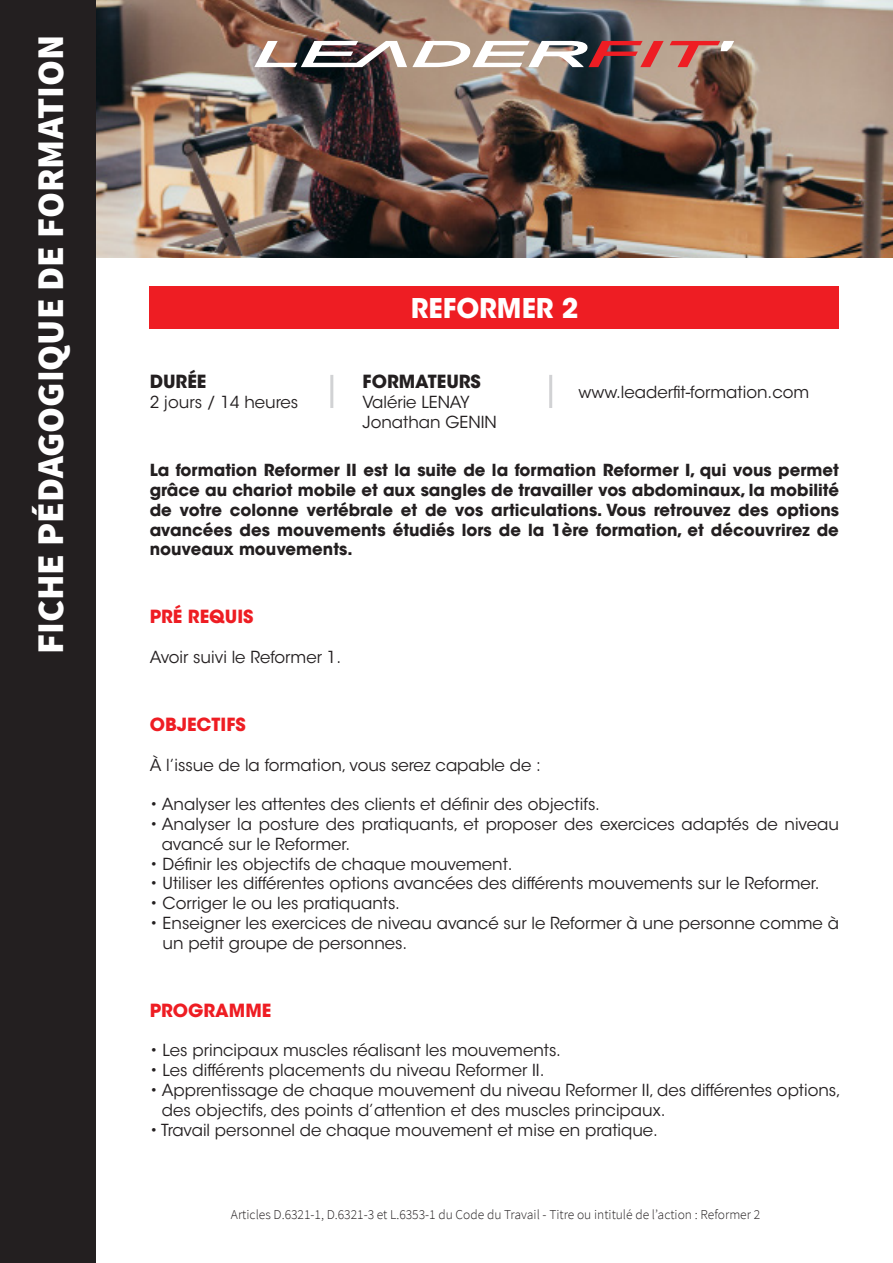
<style>
.page{position:relative;width:893px;height:1263px;background:#fff}
.page>*{position:absolute;margin:0;border:0;box-sizing:border-box;transform-origin:0 0}
.t1{font:900 37.5px "Source Sans Pro";color:#fff}
.t2{font:700 27px "ITC Avant Garde Std";color:#fff}
.t3{font:700 18px "ITC Avant Garde Std";color:#ee1d23}
.t4{font:700 18px "ITC Avant Garde Std";color:#231f20}
.t5{font:16.5px/19.8px "ITC Avant Garde Std";color:#231f20}
.t6{font:700 16.5px/19.8px "ITC Avant Garde Std";color:#231f20;text-align:justify}
.t7{font:300 13.5px "Source Sans Pro";color:#231f20}
</style>
<div class="page">
<img style="left:96px;top:0;width:797px;height:257px">
<div style="left:0;top:0;width:96px;height:1263px;background:#231f20"></div>
<div style="left:150px;top:286px;width:689px;height:43px;background:#ee1d23"></div>
<img style="left:254px;top:41px;width:480px;height:26px">
<hr style="left:330px;top:375px;width:3px;height:33px;background:#d1d2d4">
<hr style="left:549px;top:375px;width:3px;height:33px;background:#d1d2d4">
<p class="t1" style="left:26px;top:654px;width:621px;rotate:-90deg">FICHE PÉDAGOGIQUE DE FORMATION</p>
<p class="t4" style="left:150px;top:370px;width:58px">DURÉE</p>
<p class="t5" style="left:150px;top:392px;width:150px">2 jours / 14 heures</p>
<p class="t2" style="left:411px;top:290px;width:169px">REFORMER 2</p>
<p class="t4" style="left:363px;top:370px;width:120px">FORMATEURS</p>
<p class="t5" style="left:363px;top:392px;width:109px">Valérie LENAY</p>
<p class="t5" style="left:363px;top:412px;width:136px">Jonathan GENIN</p>
<p class="t5" style="left:578px;top:382px;width:232px">www.leaderfit-formation.com</p>
<p class="t6" style="left:150px;top:460px;width:691px">La formation Reformer II est la suite de la formation Reformer I, qui vous permet grâce au chariot mobile et aux sangles de travailler vos abdominaux, la mobilité de votre colonne vertébrale et de vos articulations. Vous retrouvez des options avancées des mouvements étudiés lors de la 1ère formation, et découvrirez de nouveaux mouvements.</p>
<p class="t3" style="left:150px;top:605px;width:105px">PRÉ REQUIS</p>
<p class="t5" style="left:150px;top:647px;width:193px">Avoir suivi le Reformer 1.</p>
<p class="t3" style="left:150px;top:713px;width:98px">OBJECTIFS</p>
<p class="t5" style="left:150px;top:755px;width:393px">À l’issue de la formation, vous serez capable de :</p>
<p class="t5" style="left:150px;top:794px;width:452px">• Analyser les attentes des clients et définir des objectifs.</p>
<p class="t5" style="left:162px;top:814px;width:679px;text-indent:-12px">• Analyser la posture des pratiquants, et proposer des exercices adaptés de niveau avancé sur le Reformer.</p>
<p class="t5" style="left:150px;top:854px;width:365px">• Définir les objectifs de chaque mouvement.</p>
<p class="t5" style="left:150px;top:874px;width:671px">• Utiliser les différentes options avancées des différents mouvements sur le Reformer.</p>
<p class="t5" style="left:150px;top:893px;width:252px">• Corriger le ou les pratiquants.</p>
<p class="t5" style="left:163px;top:913px;width:678px;text-indent:-13px">• Enseigner les exercices de niveau avancé sur le Reformer à une personne comme à un petit groupe de personnes.</p>
<p class="t3" style="left:150px;top:998px;width:123px">PROGRAMME</p>
<p class="t5" style="left:150px;top:1041px;width:413px">• Les principaux muscles réalisant les mouvements.</p>
<p class="t5" style="left:150px;top:1060px;width:396px">• Les différents placements du niveau Reformer II.</p>
<p class="t5" style="left:162px;top:1080px;width:681px;text-indent:-12px">• Apprentissage de chaque mouvement du niveau Reformer II, des différentes options, des objectifs, des points d’attention et des muscles principaux.</p>
<p class="t5" style="left:150px;top:1120px;width:510px">• Travail personnel de chaque mouvement et mise en pratique.</p>
<p class="t7" style="left:231px;top:1206px;width:531px">Articles D.6321-1, D.6321-3 et L.6353-1 du Code du Travail - Titre ou intitulé de l’action : Reformer 2</p>
</div>
